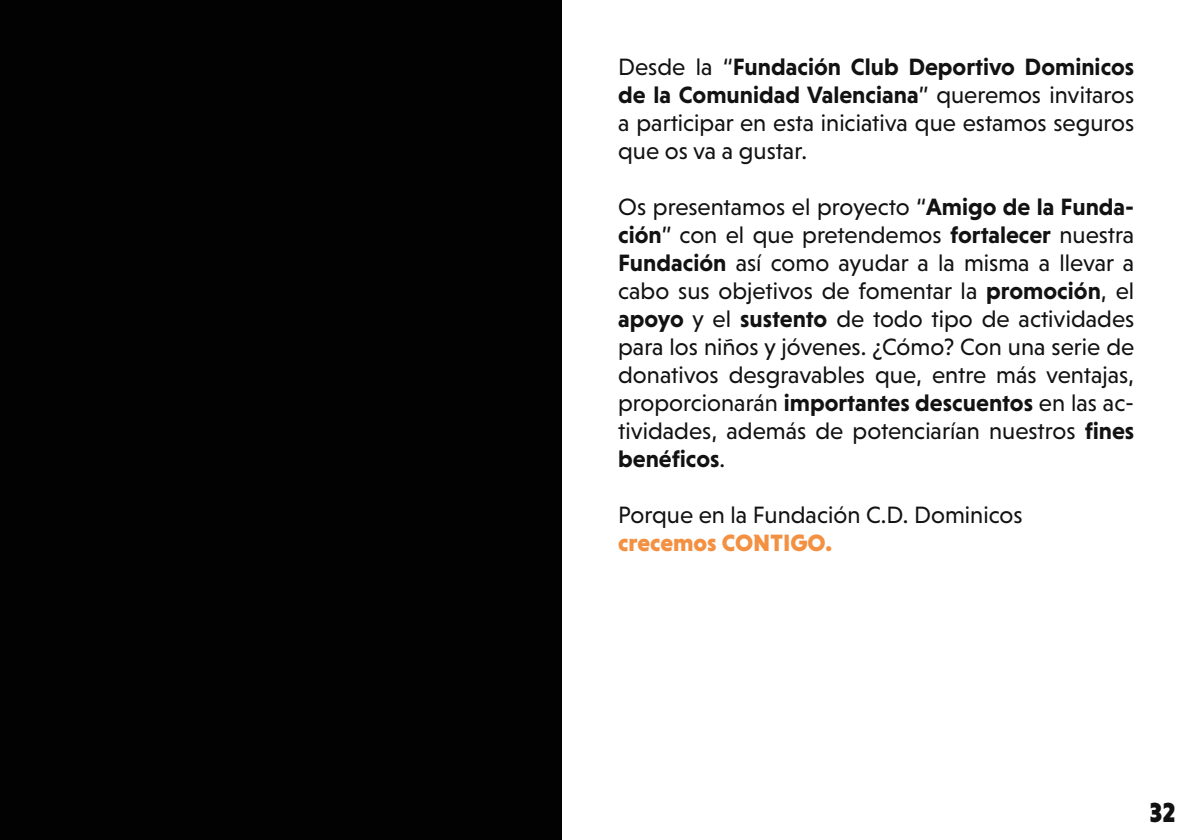
<style>
.page{position:relative;width:1191px;height:840px;background:#fff}
.page>*{position:absolute;margin:0;border:0;box-sizing:border-box;transform-origin:0 0}
.t1{font:900 28px "Niveau Grotesk";color:#121212}
.t2{font:24px/28px "Niveau Grotesk";color:#121212;text-align:justify}
.t3{font:900 24px "Niveau Grotesk";color:#f39041}
.s1{font-weight:700}
</style>
<div class="page">
<div style="left:0;top:0;width:561px;height:839px;background:#020203"></div>
<p class="t2" style="left:618px;top:52px;width:517px">Desde la “<span class="s1">Fundación Club Deportivo Dominicos de la Comunidad Valenciana</span>” queremos invitaros a participar en esta iniciativa que estamos seguros que os va a gustar.</p>
<p class="t2" style="left:618px;top:192px;width:517px">Os presentamos el proyecto “<span class="s1">Amigo de la Funda&shy;ción</span>” con el que pretendemos <span class="s1">fortalecer</span> nuestra <span class="s1">Fundación</span> así como ayudar a la misma a llevar a cabo sus objetivos de fomentar la <span class="s1">promoción</span>, el <span class="s1">apoyo</span> y el <span class="s1">sustento</span> de todo tipo de actividades para los niños y jóvenes. ¿Cómo? Con una serie de donativos desgravables que, entre más ventajas, proporcionarán <span class="s1">importantes descuentos</span> en las ac&shy;tividades, además de potenciarían nuestros <span class="s1">fines benéficos</span>.</p>
<p class="t2" style="left:618px;top:500px;width:406px">Porque en la Fundación C.D. Dominicos</p>
<p class="t3" style="left:618px;top:529px;width:215px">crecemos CONTIGO.</p>
<p class="t1" style="left:1149px;top:795px;width:28px">32</p>
</div>
